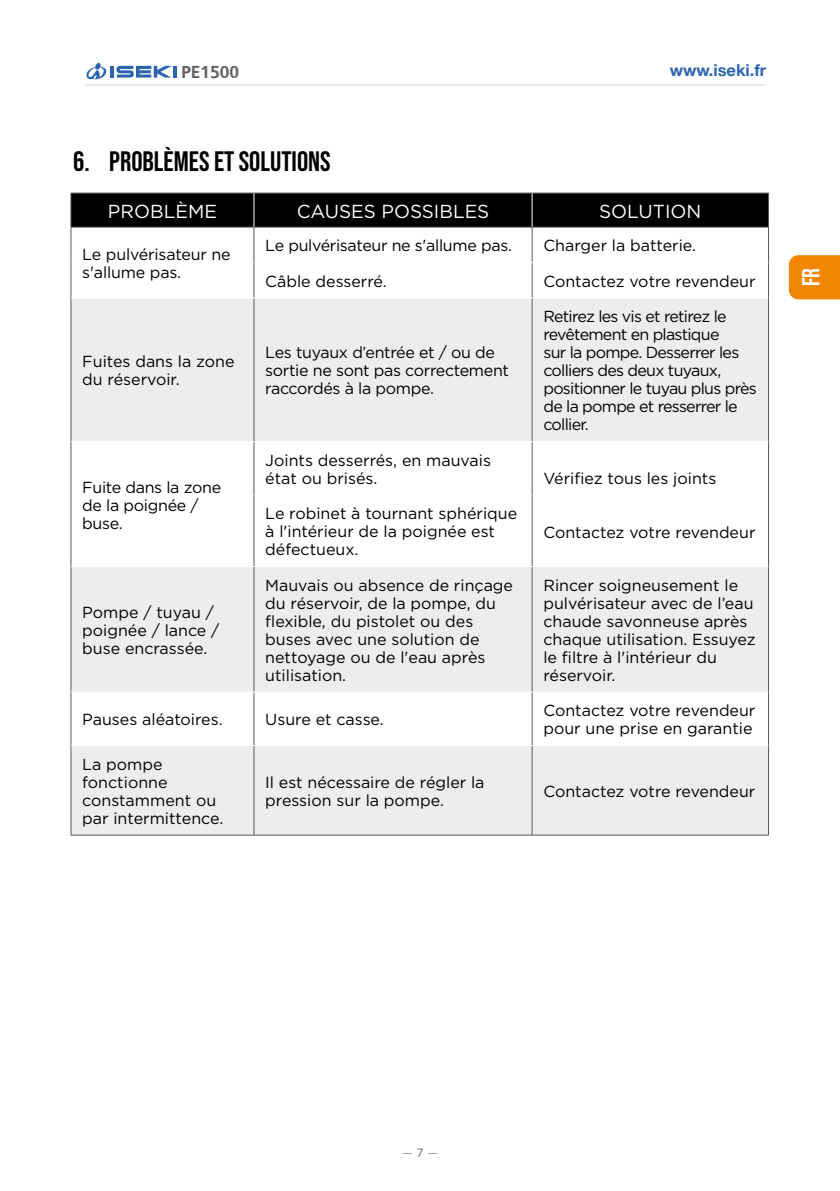
<style>
.page{position:relative;width:840px;height:1191px;background:#fff}
.page>*{position:absolute;margin:0;border:0;box-sizing:border-box;transform-origin:0 0}
.t1{font:28px "Bebas Neue";color:#000}
.t2{font:24.4px "Bebas Neue";color:#fff}
.t3{font:18.8px "Gotham";color:#fff}
.t4{font:700 18px "Frutiger";color:#646363}
.t5{font:700 16.4px "Helvetica Neue";color:#2b65af}
.t6{font:16px/18px "Gotham";color:#000}
.t7{font:16px/18px "Gotham";letter-spacing:-.045em;color:#000}
.t8{font:16px/18px "Gotham";letter-spacing:-.02em;color:#000}
</style>
<div class="page">
<hr style="left:85px;top:85px;width:680px;height:1px;background:#d0d0d0">
<div style="left:788px;top:255px;width:51px;height:44px;background:#f18700"></div>
<svg style="left:86px;top:63px;width:21px;height:17px"></svg>
<hr style="left:110px;top:66px;width:4px;height:12px;background:#2b65af">
<hr style="left:173px;top:66px;width:4px;height:12px;background:#2b65af">
<svg style="left:116px;top:66px;width:56px;height:12px"></svg>
<div style="left:72px;top:194px;width:695px;height:33px;background:#000"></div>
<svg style="left:72px;top:299px;width:695px;height:535px;fill:#ededed"></svg>
<hr style="left:71px;top:193px;width:183px;height:1px;background:#575756">
<hr style="left:71px;top:193px;width:1px;height:34px;background:#575756">
<hr style="left:254px;top:193px;width:278px;height:1px;background:#575756">
<hr style="left:532px;top:193px;width:236px;height:1px;background:#575756">
<hr style="left:767px;top:193px;width:1px;height:34px;background:#575756">
<hr style="left:71px;top:227px;width:183px;height:1px;background:#575756">
<hr style="left:71px;top:227px;width:1px;height:35px;background:#575756">
<hr style="left:254px;top:227px;width:278px;height:1px;background:#575756">
<hr style="left:253px;top:227px;width:1px;height:35px;background:#575756">
<hr style="left:532px;top:227px;width:236px;height:1px;background:#575756">
<hr style="left:531px;top:227px;width:1px;height:35px;background:#575756">
<hr style="left:767px;top:227px;width:1px;height:35px;background:#575756">
<hr style="left:71px;top:263px;width:1px;height:35px;background:#575756">
<hr style="left:253px;top:263px;width:1px;height:35px;background:#575756">
<hr style="left:531px;top:263px;width:1px;height:35px;background:#575756">
<hr style="left:767px;top:263px;width:1px;height:35px;background:#575756">
<hr style="left:71px;top:298px;width:1px;height:143px;background:#575756">
<hr style="left:253px;top:298px;width:1px;height:143px;background:#575756">
<hr style="left:531px;top:298px;width:1px;height:143px;background:#575756">
<hr style="left:767px;top:298px;width:1px;height:143px;background:#575756">
<hr style="left:71px;top:441px;width:1px;height:54px;background:#575756">
<hr style="left:253px;top:442px;width:1px;height:53px;background:#575756">
<hr style="left:531px;top:442px;width:1px;height:53px;background:#575756">
<hr style="left:767px;top:441px;width:1px;height:54px;background:#575756">
<hr style="left:71px;top:495px;width:1px;height:71px;background:#575756">
<hr style="left:253px;top:495px;width:1px;height:71px;background:#575756">
<hr style="left:531px;top:495px;width:1px;height:71px;background:#575756">
<hr style="left:767px;top:495px;width:1px;height:71px;background:#575756">
<hr style="left:71px;top:566px;width:1px;height:126px;background:#575756">
<hr style="left:253px;top:567px;width:1px;height:125px;background:#575756">
<hr style="left:531px;top:567px;width:1px;height:125px;background:#575756">
<hr style="left:767px;top:566px;width:1px;height:126px;background:#575756">
<hr style="left:71px;top:692px;width:1px;height:53px;background:#575756">
<hr style="left:253px;top:692px;width:1px;height:53px;background:#575756">
<hr style="left:531px;top:692px;width:1px;height:53px;background:#575756">
<hr style="left:767px;top:692px;width:1px;height:53px;background:#575756">
<hr style="left:71px;top:745px;width:1px;height:90px;background:#575756">
<hr style="left:253px;top:746px;width:1px;height:89px;background:#575756">
<hr style="left:531px;top:746px;width:1px;height:89px;background:#575756">
<hr style="left:767px;top:745px;width:1px;height:90px;background:#575756">
<hr style="left:71px;top:834px;width:183px;height:1px;background:#575756">
<hr style="left:254px;top:834px;width:278px;height:1px;background:#575756">
<hr style="left:532px;top:834px;width:236px;height:1px;background:#575756">
<hr style="left:253px;top:193px;width:1px;height:34px;background:#fff">
<hr style="left:531px;top:193px;width:1px;height:34px;background:#fff">
<hr style="left:71px;top:298px;width:183px;height:1px;background:#fff">
<hr style="left:254px;top:298px;width:278px;height:1px;background:#fff">
<hr style="left:71px;top:441px;width:183px;height:1px;background:#fff">
<hr style="left:254px;top:441px;width:278px;height:1px;background:#fff">
<hr style="left:532px;top:441px;width:235px;height:1px;background:#fff">
<hr style="left:254px;top:495px;width:277px;height:1px;background:#fff">
<hr style="left:71px;top:566px;width:183px;height:1px;background:#fff">
<hr style="left:254px;top:566px;width:278px;height:1px;background:#fff">
<hr style="left:532px;top:566px;width:235px;height:1px;background:#fff">
<hr style="left:71px;top:692px;width:183px;height:1px;background:#fff">
<hr style="left:254px;top:692px;width:278px;height:1px;background:#fff">
<hr style="left:532px;top:692px;width:235px;height:1px;background:#fff">
<hr style="left:71px;top:745px;width:183px;height:1px;background:#fff">
<hr style="left:254px;top:745px;width:278px;height:1px;background:#fff">
<hr style="left:532px;top:745px;width:235px;height:1px;background:#fff">
<p class="t4" style="left:181px;top:61px;width:60px">PE1500</p>
<p class="t5" style="left:669px;top:57px;width:98px">www.iseki.fr</p>
<h1 class="t1" style="left:73px;top:146px;width:259px">6. PROBLÈMES ET SOLUTIONS</h1>
<p class="t3" style="left:108px;top:199px;width:110px">PROBLÈME</p>
<p class="t3" style="left:296px;top:199px;width:194px">CAUSES POSSIBLES</p>
<p class="t3" style="left:599px;top:199px;width:104px">SOLUTION</p>
<p class="t6" style="left:82px;top:245px;width:150px">Le pulvérisateur ne s'allume pas.</p>
<p class="t8" style="left:265px;top:236px;width:248px">Le pulvérisateur ne s'allume pas.</p>
<p class="t6" style="left:543px;top:236px;width:154px">Charger la batterie.</p>
<p class="t6" style="left:265px;top:272px;width:123px">Câble desserré.</p>
<p class="t6" style="left:543px;top:272px;width:213px">Contactez votre revendeur</p>
<p class="t6" style="left:82px;top:352px;width:154px">Fuites dans la zone du réservoir.</p>
<p class="t8" style="left:265px;top:343px;width:245px">Les tuyaux d’entrée et / ou de sortie ne sont pas correctement raccordés à la pompe.</p>
<p class="t8" style="left:82px;top:477px;width:140px">Fuite dans la zone de la poignée / buse.</p>
<p class="t6" style="left:265px;top:451px;width:227px">Joints desserrés, en mauvais état ou brisés.</p>
<p class="t6" style="left:265px;top:504px;width:253px">Le robinet à tournant sphérique à l'intérieur de la poignée est défectueux.</p>
<p class="t7" style="left:543px;top:307px;width:215px">Retirez les vis et retirez le revêtement en plastique<br>sur la pompe. Desserrer les colliers des deux tuyaux, positionner le tuyau plus près de la pompe et resserrer le collier.</p>
<p class="t6" style="left:543px;top:468px;width:174px">Vérifiez tous les joints</p>
<p class="t6" style="left:543px;top:522px;width:213px">Contactez votre revendeur</p>
<p class="t6" style="left:82px;top:603px;width:138px">Pompe / tuyau / poignée / lance / buse encrassée.</p>
<p class="t6" style="left:265px;top:576px;width:249px">Mauvais ou absence de rinçage du réservoir, de la pompe, du flexible, du pistolet ou des buses avec une solution de nettoyage ou de l'eau après utilisation.</p>
<p class="t6" style="left:543px;top:576px;width:214px">Rincer soigneusement le pulvérisateur avec de l’eau chaude savonneuse après chaque utilisation. Essuyez le filtre à l'intérieur du réservoir.</p>
<p class="t6" style="left:82px;top:710px;width:142px">Pauses aléatoires.</p>
<p class="t6" style="left:265px;top:710px;width:120px">Usure et casse.</p>
<p class="t6" style="left:543px;top:701px;width:213px">Contactez votre revendeur pour une prise en garantie</p>
<p class="t6" style="left:82px;top:755px;width:142px">La pompe fonctionne constamment ou par intermittence.</p>
<p class="t6" style="left:265px;top:773px;width:221px">Il est nécessaire de régler la pression sur la pompe.</p>
<p class="t6" style="left:543px;top:782px;width:213px">Contactez votre revendeur</p>
<h2 class="t2" style="left:796px;top:286px;width:20px;rotate:-90deg">FR</h2>
</div>
